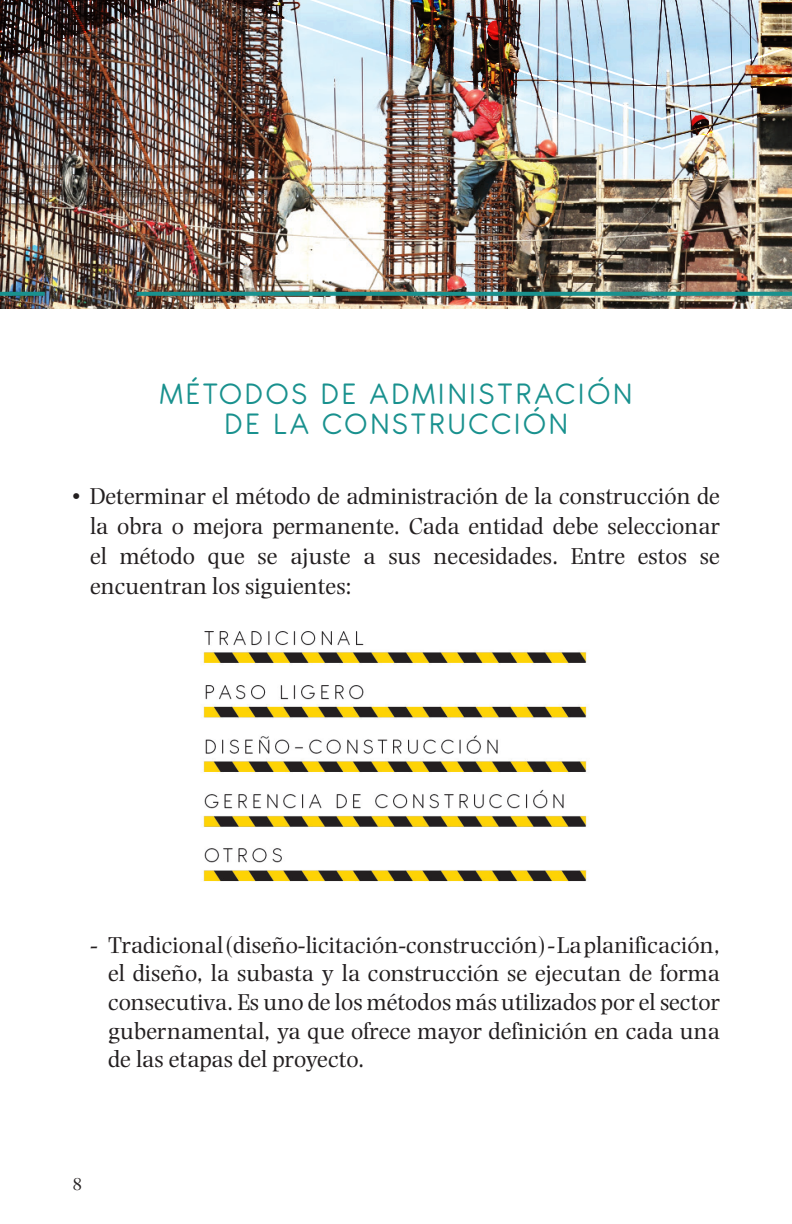
<style>
.page{position:relative;width:792px;height:1224px;background:#fff}
.page>*{position:absolute;margin:0;border:0;box-sizing:border-box;transform-origin:0 0}
.Heading___TOC{font:32px/30px "Antipasto Pro";letter-spacing:.1em;color:#19918e;text-align:center}
.t1{font:24px/28.6px "Photina MT Std";color:#231f20;text-align:justify}
.t2{font:18px "Photina MT Std";color:#231f20}
</style>
<div class="page">
<img style="left:0;top:151px;width:792px;height:158px">
<img style="left:0;top:121px;width:792px;height:30px">
<img style="left:0;top:91px;width:792px;height:30px">
<img style="left:0;top:0;width:792px;height:91px">
<svg style="left:137px;top:292px;width:655px;height:4px;background:#1d8e8b"></svg>
<svg style="left:0;top:292px;width:45px;height:4px"></svg>
<img style="left:203px;top:631px;width:384px;height:251px">
<p class="Heading___TOC" style="left:160px;top:380px;width:473px">MÉTODOS DE ADMINISTRACIÓN<br>DE LA CONSTRUCCIÓN</p>
<p class="t1" style="left:90px;top:481px;width:632px;line-height:30px;text-indent:-18px">• Determinar el método de administración de la construcción de la obra o mejora permanente. Cada entidad debe seleccionar el método que se ajuste a sus necesidades. Entre estos se encuentran los siguientes:</p>
<p class="t1" style="left:108px;top:931px;width:614px;text-indent:-18px">- Tradicional (diseño-licitación-construcción) - La planificación, el diseño, la subasta y la construcción se ejecutan de forma consecutiva. Es uno de los métodos más utilizados por el sector gubernamental, ya que ofrece mayor definición en cada una de las etapas del proyecto.</p>
<p class="t2" style="left:72px;top:1174px;width:12px">8</p>
</div>
